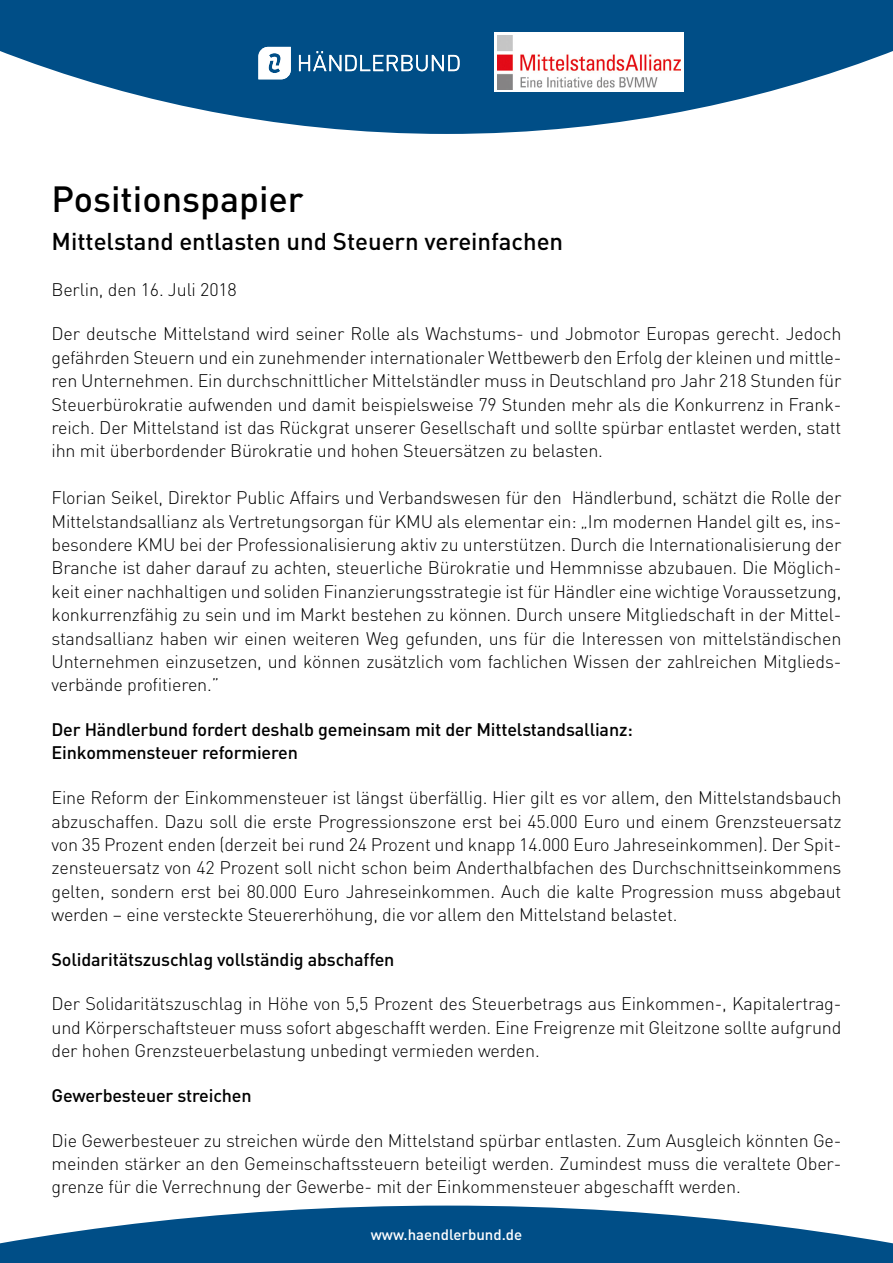
<style>
.page{position:relative;width:893px;height:1263px;background:#fff}
.page>*{position:absolute;margin:0;border:0;box-sizing:border-box;transform-origin:0 0}
.t1{font:500 36px "DIN Pro";color:#000}
.t2{font:500 24px "DIN Pro";color:#000}
.t3{font:300 18px/23.4px "DIN Pro";letter-spacing:-.01em;color:#000;text-align:justify}
.t4{font:500 18px/23.4px "DIN Pro";letter-spacing:-.01em;color:#000}
.t5{font:500 15px "DIN Pro";color:#fff}
</style>
<div class="page">
<svg style="left:0;top:0;width:893px;height:134px;fill:#004e87"></svg>
<div style="left:494px;top:32px;width:190px;height:60px;background:#fff"></div>
<svg style="left:0;top:1205px;width:893px;height:58px;fill:#004e87"></svg>
<svg style="left:299px;top:51px;width:161px;height:20px"></svg>
<svg style="left:258px;top:47px;width:33px;height:32px"></svg>
<img style="left:497px;top:36px;width:183px;height:53px">
<h1 class="t1" style="left:52px;top:175px;width:254px">Positionspapier</h1>
<h2 class="t2" style="left:52px;top:225px;width:513px">Mittelstand entlasten und Steuern vereinfachen</h2>
<p class="t3" style="left:52px;top:277px;width:187px">Berlin, den 16. Juli 2018</p>
<p class="t3" style="left:52px;top:321px;width:791px">Der deutsche Mittelstand wird seiner Rolle als Wachstums- und Jobmotor Europas gerecht. Jedoch gefährden Steuern und ein zunehmender internationaler Wettbewerb den Erfolg der kleinen und mittle&shy;ren Unternehmen. Ein durchschnittlicher Mittelständler muss in Deutschland pro Jahr 218 Stunden für Steuerbürokratie aufwenden und damit beispielsweise 79 Stunden mehr als die Konkurrenz in Frank&shy;reich. Der Mittelstand ist das Rückgrat unserer Gesellschaft und sollte spürbar entlastet werden, statt ihn mit überbordender Bürokratie und hohen Steuersätzen zu belasten.</p>
<p class="t3" style="left:52px;top:485px;width:792px">Florian Seikel, Direktor Public Affairs und Verbandswesen für den Händlerbund, schätzt die Rolle der Mittelstandsallianz als Vertretungsorgan für KMU als elementar ein: „Im modernen Handel gilt es, ins&shy;besondere KMU bei der Professionalisierung aktiv zu unterstützen. Durch die Internationalisierung der Branche ist daher darauf zu achten, steuerliche Bürokratie und Hemmnisse abzubauen. Die Möglich&shy;keit einer nachhaltigen und soliden Finanzierungsstrategie ist für Händler eine wichtige Voraussetzung, konkurrenzfähig zu sein und im Markt bestehen zu können. Durch unsere Mitgliedschaft in der Mittel&shy;standsallianz haben wir einen weiteren Weg gefunden, uns für die Interessen von mittelständischen Unternehmen einzusetzen, und können zusätzlich vom fachlichen Wissen der zahlreichen Mitglieds&shy;verbände profitieren.”</p>
<p class="t4" style="left:52px;top:717px;width:583px">Der Händlerbund fordert deshalb gemeinsam mit der Mittelstandsallianz:<br>Einkommensteuer reformieren</p>
<p class="t3" style="left:52px;top:785px;width:791px">Eine Reform der Einkommensteuer ist längst überfällig. Hier gilt es vor allem, den Mittelstandsbauch abzuschaffen. Dazu soll die erste Progressionszone erst bei 45.000 Euro und einem Grenzsteuersatz von 35 Prozent enden (derzeit bei rund 24 Prozent und knapp 14.000 Euro Jahreseinkommen). Der Spit&shy;zensteuersatz von 42 Prozent soll nicht schon beim Anderthalbfachen des Durchschnittseinkommens gelten, sondern erst bei 80.000 Euro Jahreseinkommen. Auch die kalte Progression muss abgebaut werden – eine versteckte Steuererhöhung, die vor allem den Mittelstand belastet.</p>
<p class="t4" style="left:52px;top:947px;width:344px">Solidaritätszuschlag vollständig abschaffen</p>
<p class="t3" style="left:52px;top:991px;width:791px">Der Solidaritätszuschlag in Höhe von 5,5 Prozent des Steuerbetrags aus Einkommen-, Kapitalertrag&shy;und Körperschaftsteuer muss sofort abgeschafft werden. Eine Freigrenze mit Gleitzone sollte aufgrund der hohen Grenzsteuerbelastung unbedingt vermieden werden.</p>
<p class="t4" style="left:52px;top:1083px;width:202px">Gewerbesteuer streichen</p>
<p class="t3" style="left:52px;top:1128px;width:791px">Die Gewerbesteuer zu streichen würde den Mittelstand spürbar entlasten. Zum Ausgleich könnten Ge&shy;meinden stärker an den Gemeinschaftssteuern beteiligt werden. Zumindest muss die veraltete Ober&shy;grenze für die Verrechnung der Gewerbe- mit der Einkommensteuer abgeschafft werden.</p>
<p class="t5" style="left:371px;top:1225px;width:153px">www.haendlerbund.de</p>
</div>
